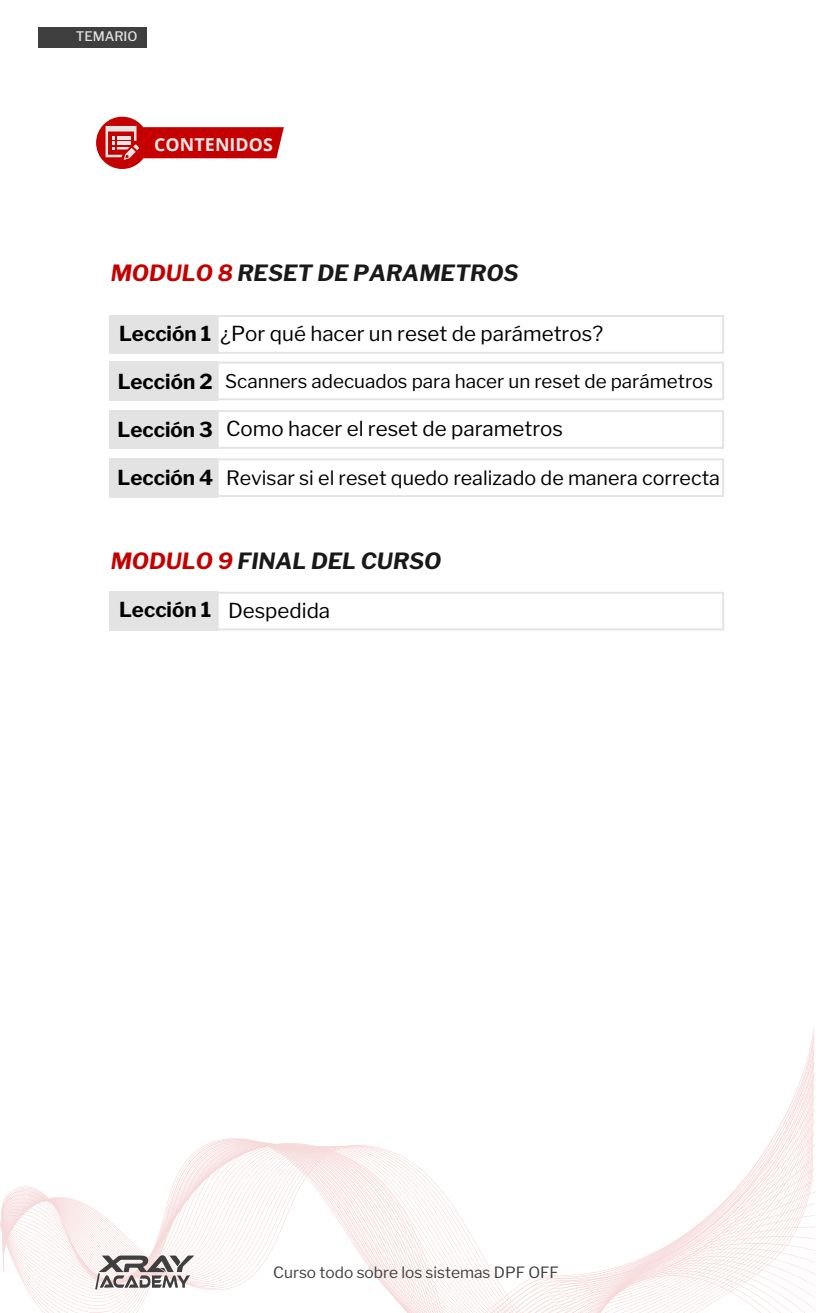
<style>
.page{position:relative;width:816px;height:1313px;background:#fff}
.page>*{position:absolute;margin:0;border:0;box-sizing:border-box;transform-origin:0 0}
.t1{font:italic 700 22.22px "Libre Franklin";color:#191919}
.t2{font:20.47px "Libre Franklin";color:#000}
.t3{font:700 20.47px "Libre Franklin";color:#000}
.t4{font:19.69px "Libre Franklin";color:#000}
.t5{font:18.81px "Libre Franklin";color:#000}
.t6{font:700 17.85px "Open Sans";letter-spacing:.005em;color:#e5e5e5}
.t7{font:15.49px "Libre Franklin";color:#3f3f3f}
.t8{font:500 13.04px "Libre Franklin";color:#e3e3e3}
.s1{color:#c50000}
.s2{font-weight:700}
</style>
<div class="page">
<div style="left:38px;top:27px;width:109px;height:20px;background:#3f3f3f"></div>
<svg style="left:0;top:1142px;width:815px;height:170px"></svg>
<svg style="left:95px;top:1254px;width:99px;height:35px"></svg>
<div style="left:110px;top:592px;width:107px;height:38px;background:#e3e3e3"></div>
<svg style="left:217px;top:592px;width:506px;height:38px"></svg>
<div style="left:110px;top:315px;width:107px;height:39px;background:#e3e3e3"></div>
<svg style="left:217px;top:315px;width:506px;height:39px"></svg>
<div style="left:110px;top:361px;width:107px;height:39px;background:#e3e3e3"></div>
<svg style="left:217px;top:361px;width:506px;height:39px"></svg>
<div style="left:110px;top:410px;width:107px;height:39px;background:#e3e3e3"></div>
<svg style="left:217px;top:410px;width:506px;height:39px"></svg>
<div style="left:110px;top:458px;width:107px;height:39px;background:#e3e3e3"></div>
<svg style="left:217px;top:458px;width:506px;height:39px"></svg>
<div style="left:96px;top:117px;width:52px;height:52px;background:#c50000;border-radius:50%"></div>
<svg style="left:105px;top:126px;width:179px;height:34px"></svg>
<p class="t8" style="left:76px;top:29px;width:63px">TEMARIO</p>
<p class="t6" style="left:154px;top:132px;width:120px">CONTENIDOS</p>
<p class="t1" style="left:111px;top:260px;width:409px"><span class="s1">MODULO 8</span> RESET DE PARAMETROS</p>
<p class="t2" style="left:119px;top:321px;width:485px"><span class="s2">Lección 1</span> ¿Por qué hacer un reset de parámetros?</p>
<p class="t5" style="left:225px;top:370px;width:489px">Scanners adecuados para hacer un reset de parámetros</p>
<p class="t2" style="left:226px;top:416px;width:338px">Como hacer el reset de parametros</p>
<p class="t4" style="left:226px;top:466px;width:495px">Revisar si el reset quedo realizado de manera correcta</p>
<p class="t3" style="left:118px;top:369px;width:96px">Lección 2</p>
<p class="t3" style="left:117px;top:417px;width:97px">Lección 3</p>
<p class="t3" style="left:117px;top:465px;width:97px">Lección 4</p>
<p class="t1" style="left:111px;top:548px;width:332px"><span class="s1">MODULO 9</span> FINAL DEL CURSO</p>
<p class="t2" style="left:228px;top:598px;width:104px">Despedida</p>
<p class="t3" style="left:119px;top:597px;width:94px">Lección 1</p>
<p class="t7" style="left:273px;top:1263px;width:287px">Curso todo sobre los sistemas DPF OFF</p>
</div>
